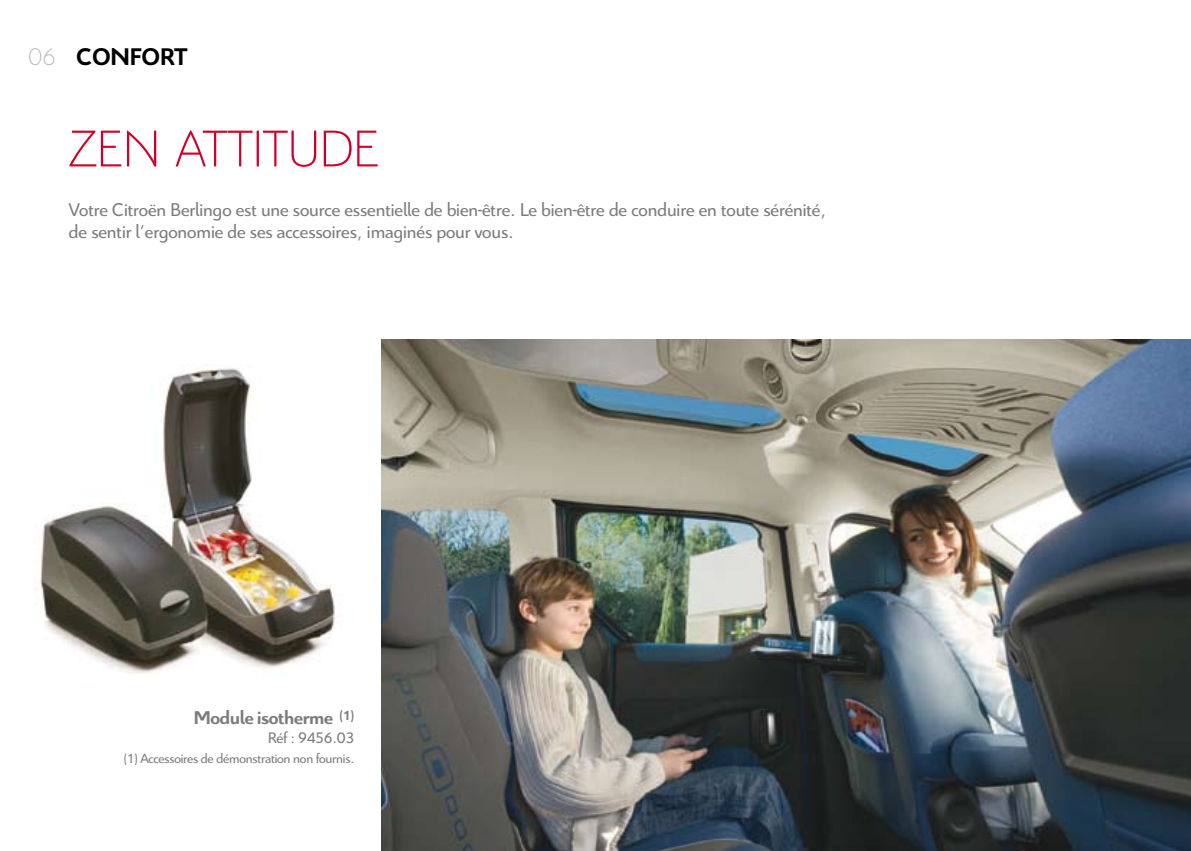
<style>
.page{position:relative;width:1191px;height:851px;background:#fff}
.page>*{position:absolute;margin:0;border:0;box-sizing:border-box;transform-origin:0 0}
.t1{font:300 55.8px "Citroen";color:#d20029}
.t2{font:700 26px "Citroen";color:#000}
.t3{font:20px/22.8px "Citroen";letter-spacing:-.005em;color:#7b7c7e}
.t4{font:700 20px "Citroen";letter-spacing:-.015em;color:#7b7c7e}
.t5{font:16.4px "Citroen";letter-spacing:-.015em;color:#7b7c7e}
.t6{font:14.2px "Citroen";letter-spacing:-.015em;color:#7b7c7e}
.s1{font-weight:300;color:#bbb8bb}
</style>
<div class="page">
<img style="left:381px;top:339px;width:810px;height:511px">
<img style="left:36px;top:368px;width:300px;height:306px">
<p class="t2" style="left:28px;top:39px;width:161px"><span class="s1">06</span> confort</p>
<p class="t1" style="left:69px;top:110px;width:312px">ZEN ATTITUDE</p>
<p class="t3" style="left:69px;top:197px;width:759px">Votre Citroën Berlingo est une source essentielle de bien-être. Le bien-être de conduire en toute sérénité, de sentir l'ergonomie de ses accessoires, imaginés pour vous.</p>
<p class="t4" style="left:194px;top:703px;width:162px">Module isotherme <sup>(1)</sup></p>
<p class="t5" style="left:268px;top:726px;width:88px">Réf : 9456.03</p>
<p class="t6" style="left:124px;top:749px;width:232px">(1) Accessoires de démonstration non fournis.</p>
</div>
